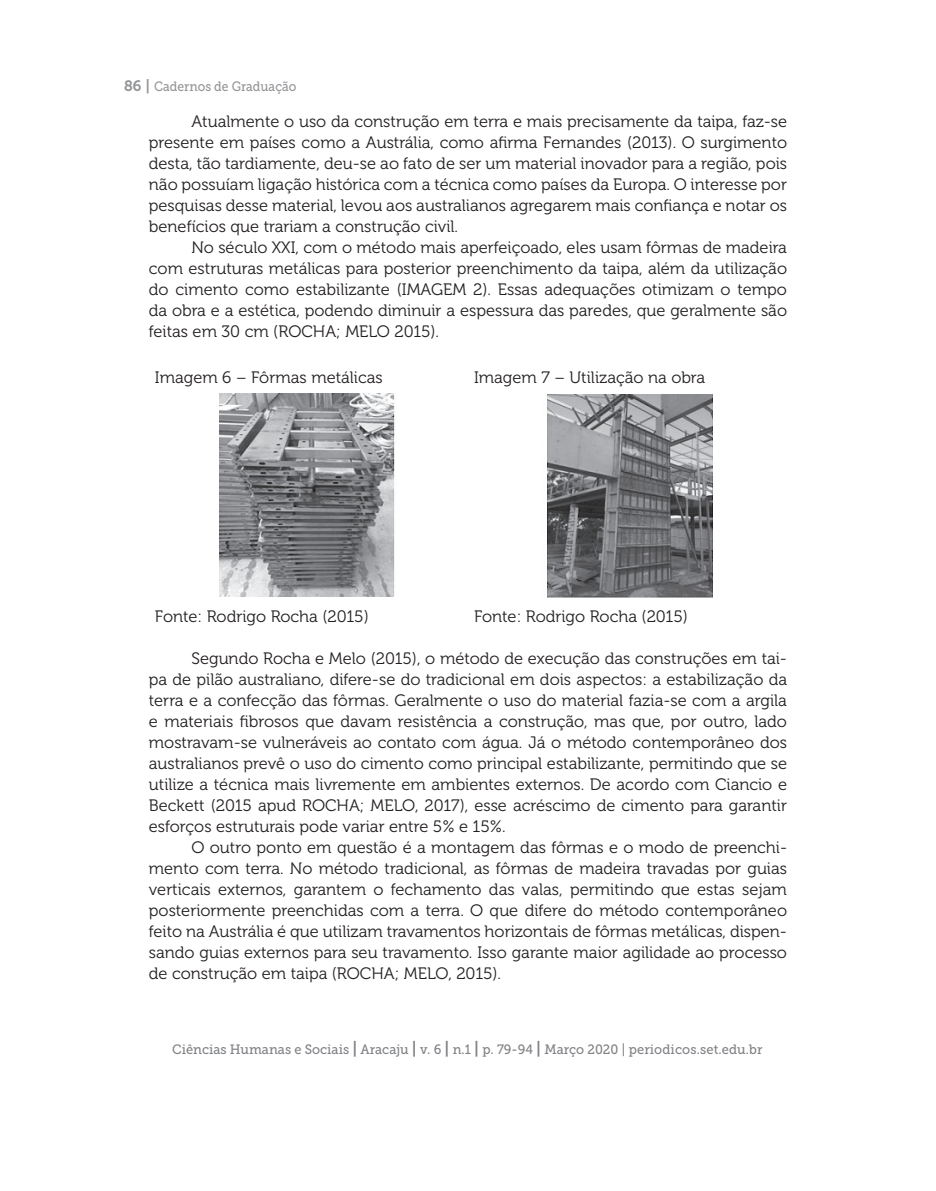
<style>
.page{position:relative;width:936px;height:1191px;background:#fff}
.page>*{position:absolute;margin:0;border:0;box-sizing:border-box;transform-origin:0 0}
.t1{font:16.5px/21px "Museo 300";color:#231f20;text-align:justify}
.t2{font:13.5px "Museo Slab 500";color:#808285;scale:.95 1}
.t3{font:13.5px "Museo Slab 500";color:#939598;scale:.9 1}
.s1{font-family:"Museo 700";font-size:15px}
.s2{font-family:"Museo 700";font-size:16.5px}
</style>
<div class="page">
<img style="left:219px;top:393px;width:176px;height:203px">
<img style="left:547px;top:395px;width:165px;height:203px">
<p class="t3" style="left:124px;top:79px;width:193px"><span class="s1">86 |</span> Cadernos de Graduação</p>
<p class="t1" style="left:149px;top:111px;width:639px;text-indent:43px">Atualmente o uso da construção em terra e mais precisamente da taipa, faz-se presente em países como a Austrália, como afirma Fernandes (2013). O surgimento desta, tão tardiamente, deu-se ao fato de ser um material inovador para a região, pois não possuíam ligação histórica com a técnica como países da Europa. O interesse por pesquisas desse material, levou aos australianos agregarem mais confiança e notar os benefícios que trariam a construção civil.</p>
<p class="t1" style="left:149px;top:237px;width:639px;text-indent:43px">No século XXI, com o método mais aperfeiçoado, eles usam fôrmas de madeira com estruturas metálicas para posterior preenchimento da taipa, além da utilização do cimento como estabilizante (IMAGEM 2). Essas adequações otimizam o tempo da obra e a estética, podendo diminuir a espessura das paredes, que geralmente são feitas em 30 cm (ROCHA; MELO 2015).</p>
<p class="t1" style="left:155px;top:367px;width:229px">Imagem 6 – Fôrmas metálicas</p>
<p class="t1" style="left:474px;top:367px;width:233px">Imagem 7 – Utilização na obra</p>
<p class="t1" style="left:155px;top:606px;width:215px">Fonte: Rodrigo Rocha (2015)</p>
<p class="t1" style="left:474px;top:606px;width:215px">Fonte: Rodrigo Rocha (2015)</p>
<p class="t1" style="left:149px;top:648px;width:639px;text-indent:43px">Segundo Rocha e Melo (2015), o método de execução das construções em tai&shy;pa de pilão australiano, difere-se do tradicional em dois aspectos: a estabilização da terra e a confecção das fôrmas. Geralmente o uso do material fazia-se com a argila e materiais fibrosos que davam resistência a construção, mas que, por outro, lado mostravam-se vulneráveis ao contato com água. Já o método contemporâneo dos australianos prevê o uso do cimento como principal estabilizante, permitindo que se utilize a técnica mais livremente em ambientes externos. De acordo com Ciancio e Beckett (2015 apud ROCHA; MELO, 2017), esse acréscimo de cimento para garantir esforços estruturais pode variar entre 5% e 15%.</p>
<p class="t1" style="left:149px;top:837px;width:639px;text-indent:43px">O outro ponto em questão é a montagem das fôrmas e o modo de preenchi&shy;mento com terra. No método tradicional, as fôrmas de madeira travadas por guias verticais externos, garantem o fechamento das valas, permitindo que estas sejam posteriormente preenchidas com a terra. O que difere do método contemporâneo feito na Austrália é que utilizam travamentos horizontais de fôrmas metálicas, dispen&shy;sando guias externos para seu travamento. Isso garante maior agilidade ao processo de construção em taipa (ROCHA; MELO, 2015).</p>
<p class="t2" style="left:172px;top:1041px;width:623px">Ciências Humanas e Sociais <span class="s2">|</span> Aracaju <span class="s2">|</span> v. 6 <span class="s2">|</span> n.1 <span class="s2">|</span> p. 79-94 <span class="s2">|</span> Março 2020 | periodicos.set.edu.br</p>
</div>
